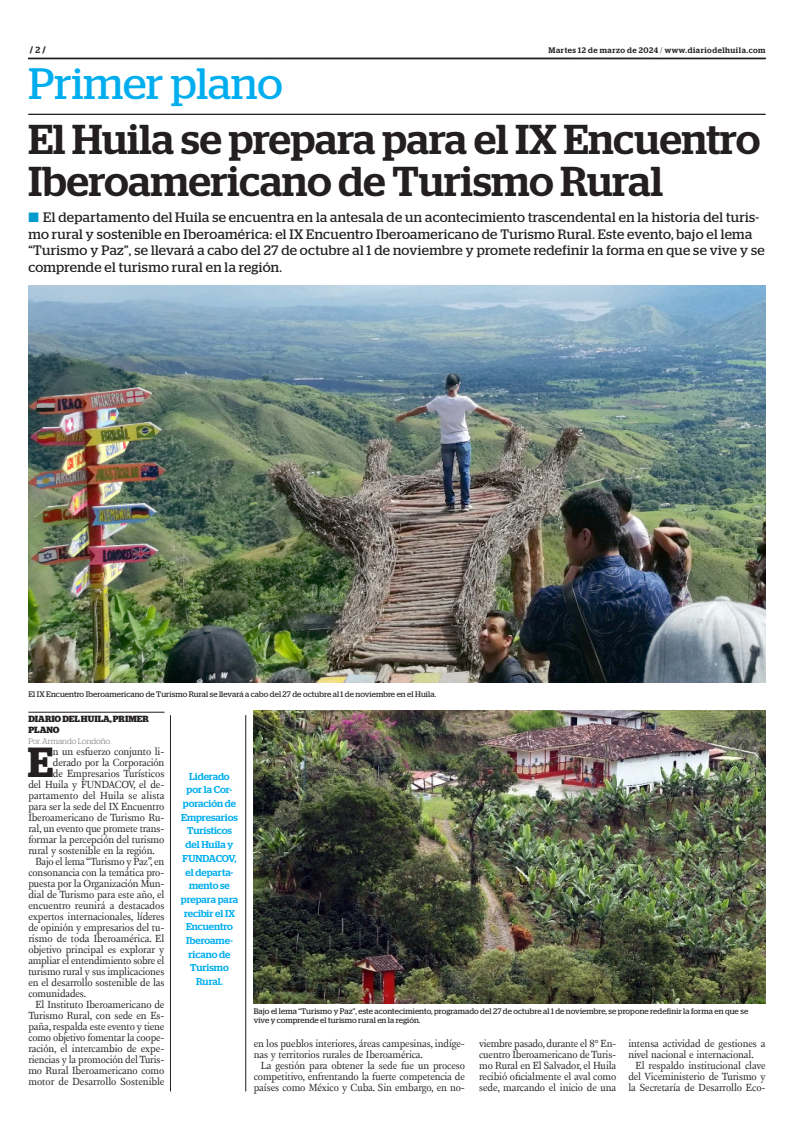
<style>
.page{position:relative;width:801px;height:1134px;background:#fff}
.page>*{position:absolute;margin:0;border:0;box-sizing:border-box;transform-origin:0 0}
.t1{font:43.9px "Stag";color:#00aeef}
.TEXTO_UNO{font:600 42px "Stag";color:#231f20}
.TITULO{font:500 41.7px/41.7px "Stag";color:#231f20}
.SUMARIO{font:13.7px/16.5px "Stag";letter-spacing:.025em;color:#231f20}
.TEXTO{font:10.6px/11px "New Fournier BP";letter-spacing:-.01em;color:#231f20;text-align:justify}
.TEXTO_UNO-2{font:10.6px "New Fournier BP";letter-spacing:-.01em;color:#231f20}
.DESTACADO_AZUL{font:500 10px/13.7px "Stag";color:#00aeef;text-align:center}
.CREDITO_1{font:700 9px/11px "Stag";color:#231f20}
.PIE_DE_FOTO{font:8px/9px "Stag";letter-spacing:.01em;color:#231f20}
.t2{font:500 8px "Stag";letter-spacing:.065em;color:#231f20}
.CREDITO_2{font:300 8px "Stag";letter-spacing:-.005em;color:#6c6d70}
.s1{font-weight:500}
.s2{font-weight:300}
.s3{color:#009bcc}
</style>
<div class="page">
<svg style="left:28px;top:58px;width:737px;height:1px"></svg>
<hr style="left:28px;top:114px;width:737px;height:1px;background:#231f20">
<hr style="left:28px;top:712px;width:136px;height:1px;background:#231f20">
<img style="left:28px;top:285px;width:737px;height:398px">
<img style="left:254px;top:711px;width:511px;height:292px">
<hr style="left:170px;top:715px;width:1px;height:376px;background:#231f20">
<hr style="left:245px;top:715px;width:1px;height:376px;background:#231f20">
<p class="CREDITO_1" style="left:30px;top:45px;width:17px">/ <span class="s1">2</span> /</p>
<p class="t2" style="left:548px;top:45px;width:218px">Martes 12 de marzo de 2024 <span class="s2">/</span> www.diariodelhuila.com</p>
<p class="t1" style="left:28px;top:58px;width:256px">Primer plano</p>
<p class="TITULO" style="left:28px;top:119px;width:733px">El Huila se prepara para el IX Encuentro<br>Iberoamericano de Turismo Rural</p>
<p class="SUMARIO" style="left:28px;top:209px;width:738px"><span class="s3">■</span> El departamento del Huila se encuentra en la antesala de un acontecimiento trascendental en la historia del turis&shy;mo rural y sostenible en Iberoamérica: el IX Encuentro Iberoamericano de Turismo Rural. Este evento, bajo el lema “Turismo y Paz”, se llevará a cabo del 27 de octubre al 1 de noviembre y promete redefinir la forma en que se vive y se comprende el turismo rural en la región.</p>
<p class="PIE_DE_FOTO" style="left:28px;top:689px;width:409px">El IX Encuentro Iberoamericano de Turismo Rural se llevará a cabo del 27 de octubre al 1 de noviembre en el Huila.</p>
<p class="CREDITO_1" style="left:28px;top:714px;width:122px">DIARIO DEL HUILA, PRIMER<br>PLANO</p>
<p class="CREDITO_2" style="left:28px;top:737px;width:84px">Por. Armando Londoño.</p>
<p class="TEXTO_UNO" style="left:28px;top:738px;width:27px">E</p>
<p class="TEXTO_UNO-2" style="left:53px;top:745px;width:113px">n un esfuerzo conjunto li-</p>
<p class="TEXTO_UNO-2" style="left:53px;top:756px;width:113px">derado por la Corporación</p>
<p class="TEXTO_UNO-2" style="left:53px;top:767px;width:113px">de Empresarios Turísticos</p>
<p class="TEXTO_UNO-2" style="left:28px;top:778px;width:138px">del Huila y FUNDACOV, el de-</p>
<p class="TEXTO_UNO-2" style="left:28px;top:789px;width:138px">partamento del Huila se alista</p>
<p class="TEXTO_UNO-2" style="left:28px;top:800px;width:138px">para ser la sede del IX Encuentro</p>
<p class="TEXTO_UNO-2" style="left:28px;top:811px;width:138px">Iberoamericano de Turismo Ru-</p>
<p class="TEXTO_UNO-2" style="left:28px;top:822px;width:138px">ral, un evento que promete trans-</p>
<p class="TEXTO_UNO-2" style="left:28px;top:833px;width:138px">formar la percepción del turismo</p>
<p class="TEXTO_UNO-2" style="left:28px;top:844px;width:128px">rural y sostenible en la región.</p>
<p class="TEXTO" style="left:28px;top:856px;width:138px;text-indent:7px">Bajo el lema “Turismo y Paz”, en consonancia con la temática pro&shy;puesta por la Organización Mun&shy;dial de Turismo para este año, el encuentro reunirá a destacados expertos internacionales, líderes de opinión y empresarios del tu&shy;rismo de toda Iberoamérica. El objetivo principal es explorar y ampliar el entendimiento sobre el turismo rural y sus implicaciones en el desarrollo sostenible de las comunidades.</p>
<p class="TEXTO" style="left:28px;top:999px;width:138px;text-indent:7px">El Instituto Iberoamericano de Turismo Rural, con sede en Es&shy;paña, respalda este evento y tiene como objetivo fomentar la coope&shy;ración, el intercambio de expe&shy;riencias y la promoción del Turis&shy;mo Rural Iberoamericano como motor de Desarrollo Sostenible</p>
<p class="DESTACADO_AZUL" style="left:181px;top:769px;width:59px">Liderado por la Cor&shy;poración de<br>Empresarios<br>Turísticos del Huila y<br>FUNDACOV, el departa&shy;mento se prepara para recibir el IX<br>Encuentro<br>Iberoame&shy;ricano de<br>Turismo<br>Rural.</p>
<p class="PIE_DE_FOTO" style="left:254px;top:1007px;width:496px">Bajo el lema “Turismo y Paz”, este acontecimiento, programado del 27 de octubre al 1 de noviembre, se propone redefinir la forma en que se vive y comprende el turismo rural en la región.</p>
<p class="TEXTO" style="left:254px;top:1038px;width:213px">en los pueblos interiores, áreas campesinas, indíge&shy;nas y territorios rurales de Iberoamérica.</p>
<p class="TEXTO" style="left:254px;top:1060px;width:213px;text-indent:7px">La gestión para obtener la sede fue un proceso competitivo, enfrentando la fuerte competencia de países como México y Cuba. Sin embargo, en no-</p>
<p class="TEXTO" style="left:479px;top:1038px;width:139px">viembre pasado, durante el 8° En&shy;cuentro Iberoamericano de Turis&shy;mo Rural en El Salvador, el Huila recibió oficialmente el aval como sede, marcando el inicio de una</p>
<p class="TEXTO" style="left:628px;top:1038px;width:139px">intensa actividad de gestiones a nivel nacional e internacional.</p>
<p class="TEXTO" style="left:628px;top:1060px;width:139px;text-indent:7px">El respaldo institucional clave del Viceministerio de Turismo y la Secretaría de Desarrollo Eco-</p>
</div>
